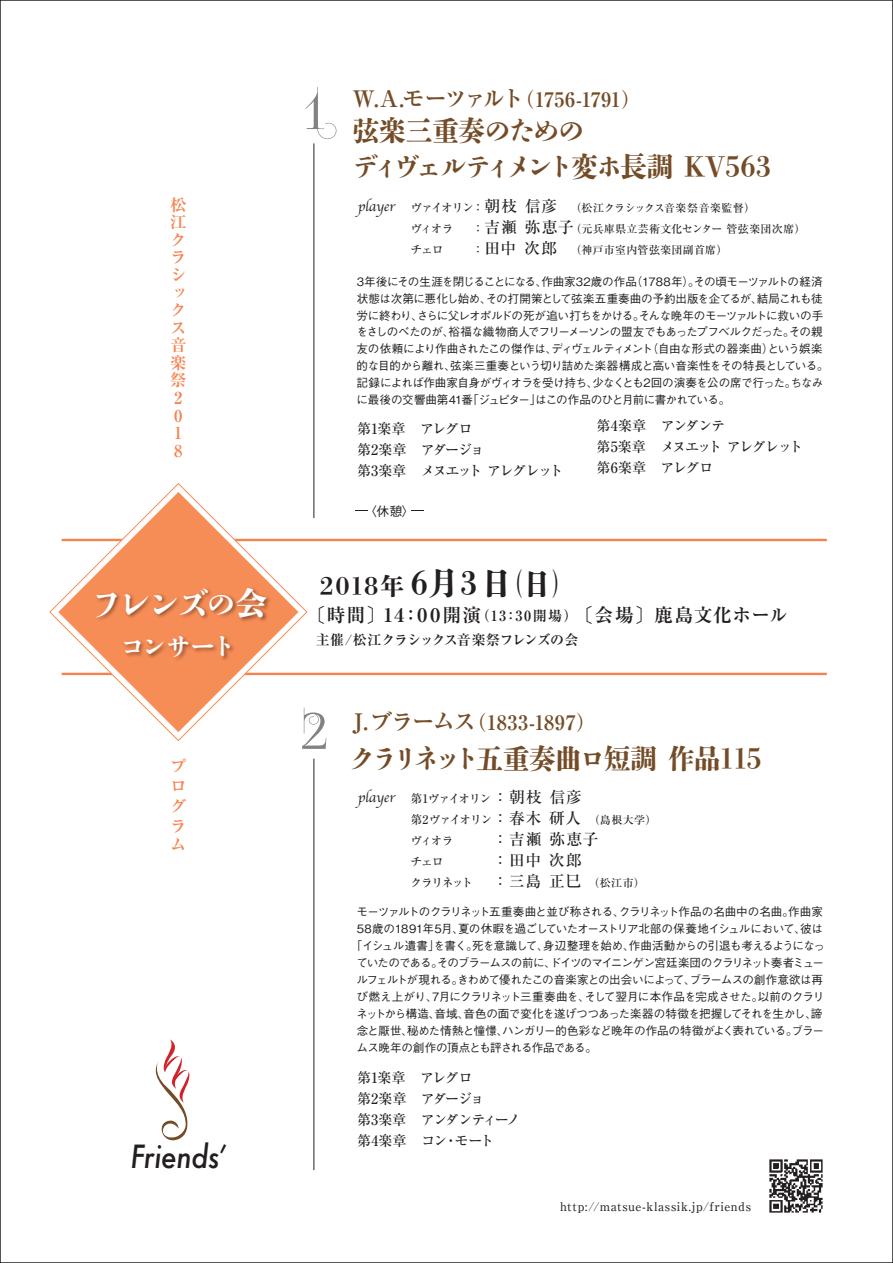
<style>
.page{position:relative;width:893px;height:1263px;background:#fff}
.page>*{position:absolute;margin:0;border:0;box-sizing:border-box;transform-origin:0 0}
.t1{font:54px "Foglihten No 04";color:#808285;scale:1.1 1}
.t2{font:800 34.95px "Shuei Shogo M Sen";color:#fff;scale:.94 1}
.t3{font:italic 500 31.05px "Futura";letter-spacing:-.015em;color:#231f20;scale:.9 1}
.t4{font:800 27.9px/36px "Shuei Shogo M Sen";letter-spacing:-.085em;color:#744c27;scale:.96 1}
.t5{font:800 26.25px "Shuei Shogo M Sen";letter-spacing:-.08em;color:#fff;scale:.94 1}
.t6{font:800 24px "Shuei Shogo M Sen";letter-spacing:.04em;color:#231f20}
.t7{font:700 20.1px "Ryumin Pro";letter-spacing:-.005em;color:#744c27}
.t8{font:700 20.1px "Ryumin Pro";letter-spacing:.035em;color:#744c27}
.t9{font:700 18.75px "Ryumin Pro";letter-spacing:.05em;color:#231f20}
.t10{font:700 16.5px/17.5px "Ryumin Pro";color:#f5834e}
.t11{font:500 15.75px "Ryumin Pro";letter-spacing:.075em;color:#231f20}
.t12{font:14.4px "Apple Chancery";letter-spacing:-.005em;color:#231f20}
.t13{font:500 14.25px/21px "Ryumin Pro";letter-spacing:-.075em;color:#231f20}
.t14{font:700 13.95px "Ryumin Pro";letter-spacing:-.08em;color:#231f20}
.t15{font:500 12.45px "Gothic BBB Pro";color:#231f20}
.t16{font:500 12px "Ryumin Pro";letter-spacing:.05em;color:#231f20}
.t17{font:500 11.85px/21px "Ryumin Pro";letter-spacing:-.105em;color:#231f20}
.t18{font:500 11.55px/17px "Gothic BBB Pro";letter-spacing:-.05em;color:#231f20}
.t19{font:500 11.55px "Gothic BBB Pro";letter-spacing:-.085em;color:#231f20}
.t20{font:500 11.55px "Gothic BBB Pro";letter-spacing:-.07em;color:#231f20}
.t21{font:500 10.95px "Ryumin Pro";letter-spacing:.015em;color:#231f20}
.s1{font-size:29.7px}
.s2{font-size:31.35px}
.s3{font-size:22.65px}
.s4{font-size:11.85px}
.s5{font-size:12.6px}
.s6{font-size:15.75px}
.s7{font-size:31.8px}
.s8{font-size:30px}
.s9{font-size:14.1px}
.s10{font-size:10.95px}
</style>
<div class="page">
<hr style="left:62px;top:539px;width:765px;height:2px;background:#f5834e">
<hr style="left:62px;top:673px;width:765px;height:2px;background:#f5834e">
<svg style="left:155px;top:1039px;width:35px;height:102px"></svg>
<img style="left:769px;top:1159px;width:54px;height:54px">
<svg style="left:58px;top:492px;width:240px;height:240px"></svg>
<img style="left:86px;top:582px;width:188px;height:90px">
<hr style="left:314px;top:143px;width:1px;height:375px;background:#231f20">
<hr style="left:314px;top:759px;width:1px;height:411px;background:#231f20">
<h3 class="t10" style="left:170px;top:195px;width:18px">松江クラシックス音楽祭<br>2<br>0<br>1<br>8</h3>
<h2 class="t2" style="left:90px;top:578px;width:190px">フレンズ<span class="s1">の</span><span class="s2">会</span></h2>
<h3 class="t5" style="left:120px;top:627px;width:125px">コンサート</h3>
<h3 class="t10" style="left:170px;top:755px;width:17px;line-height:19.8px">プログラム</h3>
<h3 class="t3" style="left:130px;top:1135px;width:108px">Friendsʼ</h3>
<h1 class="t1" style="left:306px;top:77px;width:19px">1</h1>
<h3 class="t7" style="left:352px;top:83px;width:290px"><span class="s3">W.A.モーツァルト</span>（1756-1791）</h3>
<h3 class="t4" style="left:352px;top:112px;width:438px">弦楽三重奏のための<br>ディヴェルティメント変ホ長調 KV563</h3>
<p class="t12" style="left:358px;top:195px;width:39px">player</p>
<p class="t21" style="left:410px;top:199px;width:346px"><span class="s4">ヴァイオリン</span> <span class="s5">：</span> <span class="s6">朝枝 信彦</span> （松江クラシックス音楽祭音楽監督）</p>
<p class="t17" style="left:410px;top:217px;width:45px">ヴィオラ</p>
<p class="t21" style="left:472px;top:220px;width:335px"><span class="s5">：</span> <span class="s6">吉瀬 弥恵子</span>（元兵庫県立芸術文化センター 管弦楽団次席）</p>
<p class="t17" style="left:410px;top:238px;width:35px">チェロ</p>
<p class="t21" style="left:472px;top:241px;width:257px"><span class="s5">：</span> <span class="s6">田中 次郎</span> （神戸市室内管弦楽団副首席）</p>
<p class="t18" style="left:356px;top:271px;width:474px">3年後にその生涯を閉じることになる、作曲家32歳の作品（1788年）。その頃モーツァルトの経済状態は次第に悪化し始め、その打開策として弦楽五重奏曲の予約出版を企てるが、結局これも徒労に終わり、さらに父レオポルドの死が追い打ちをかける。そんな晩年のモーツァルトに救いの手をさしのべたのが、裕福な織物商人でフリーメーソンの盟友でもあったプフベルクだった。その親友の依頼により作曲されたこの傑作は、ディヴェルティメント（自由な形式の器楽曲）という娯楽的な目的から離れ、弦楽三重奏という切り詰めた楽器構成と高い音楽性をその特長としている。記録によれば作曲家自身がヴィオラを受け持ち、少なくとも2回の演奏を公の席で行った。ちなみに最後の交響曲第41番「ジュピター」はこの作品のひと月前に書かれている。</p>
<p class="t13" style="left:357px;top:417px;width:208px">第1楽章　アレグロ<br>第2楽章　アダージョ<br>第3楽章　メヌエット アレグレット</p>
<p class="t13" style="left:596px;top:414px;width:208px">第4楽章　アンダンテ<br>第5楽章　メヌエット アレグレット第6楽章　アレグロ</p>
<p class="t15" style="left:353px;top:501px;width:74px"><sup>-</sup>〈休憩〉<sup>-</sup></p>
<h3 class="t6" style="left:320px;top:568px;width:249px">2018年 <span class="s7">6月3日</span><span class="s8">（日）</span></h3>
<h3 class="t9" style="left:306px;top:600px;width:483px">〔時間〕14：00開演<span class="s9">（13：30開場）</span>〔会場〕鹿島文化ホール</h3>
<p class="t14" style="left:316px;top:629px;width:264px">主催/松江クラシックス音楽祭フレンズの会</p>
<h1 class="t1" style="left:300px;top:697px;width:27px">2</h1>
<h3 class="t8" style="left:353px;top:707px;width:245px"><span class="s3">J.ブラームス</span>（1833-1897）</h3>
<h3 class="t4" style="left:349px;top:740px;width:432px">クラリネット五重奏曲ロ短調 作品115</h3>
<p class="t12" style="left:358px;top:785px;width:39px">player</p>
<p class="t17" style="left:410px;top:787px;width:247px">第1ヴァイオリン <span class="s6">： 朝枝 信彦<br></span>第2ヴァイオリン <span class="s6">： 春木 研人</span> <span class="s10">（島根大学）</span>ヴィオラ</p>
<h3 class="t11" style="left:492px;top:826px;width:108px">： 吉瀬 弥恵子</h3>
<p class="t17" style="left:410px;top:850px;width:35px">チェロ</p>
<h3 class="t11" style="left:492px;top:847px;width:91px">： 田中 次郎</h3>
<p class="t17" style="left:410px;top:871px;width:236px">クラリネット <span class="s6">： 三島 正巳</span> <span class="s10">（松江市）</span></p>
<p class="t18" style="left:357px;top:902px;width:468px">モーツァルトのクラリネット五重奏曲と並び称される、クラリネット作品の名曲中の名曲。作曲家</p>
<p class="t18" style="left:357px;top:919px;width:468px">58歳の1891年5月、夏の休暇を過ごしていたオーストリア北部の保養地イシュルにおいて、彼は</p>
<p class="t18" style="left:351px;top:936px;width:476px">「イシュル遺書」を書く。死を意識して、身辺整理を始め、作曲活動からの引退も考えるようになっ</p>
<p class="t19" style="left:357px;top:953px;width:469px">ていたのである。そのブラームスの前に、ドイツのマイニンゲン宮廷楽団のクラリネット奏者ミュー</p>
<p class="t20" style="left:357px;top:970px;width:468px">ルフェルトが現れる。きわめて優れたこの音楽家との出会いによって、ブラームスの創作意欲は再</p>
<p class="t18" style="left:357px;top:987px;width:469px">び燃え上がり、7月にクラリネット三重奏曲を、そして翌月に本作品を完成させた。以前のクラリ</p>
<p class="t18" style="left:357px;top:1004px;width:467px">ネットから構造、音域、音色の面で変化を遂げつつあった楽器の特徴を把握してそれを生かし、諦</p>
<p class="t18" style="left:357px;top:1020px;width:469px">念と厭世、秘めた情熱と憧憬、ハンガリー的色彩など晩年の作品の特徴がよく表れている。ブラー</p>
<p class="t18" style="left:357px;top:1037px;width:242px">ムス晩年の創作の頂点とも評される作品である。</p>
<p class="t13" style="left:357px;top:1066px;width:165px">第1楽章　アレグロ<br>第2楽章　アダージョ<br>第3楽章　アンダンティーノ第4楽章　コン・モート</p>
<p class="t16" style="left:560px;top:1197px;width:192px">http://matsue-klassik.jp/friends</p>
</div>
